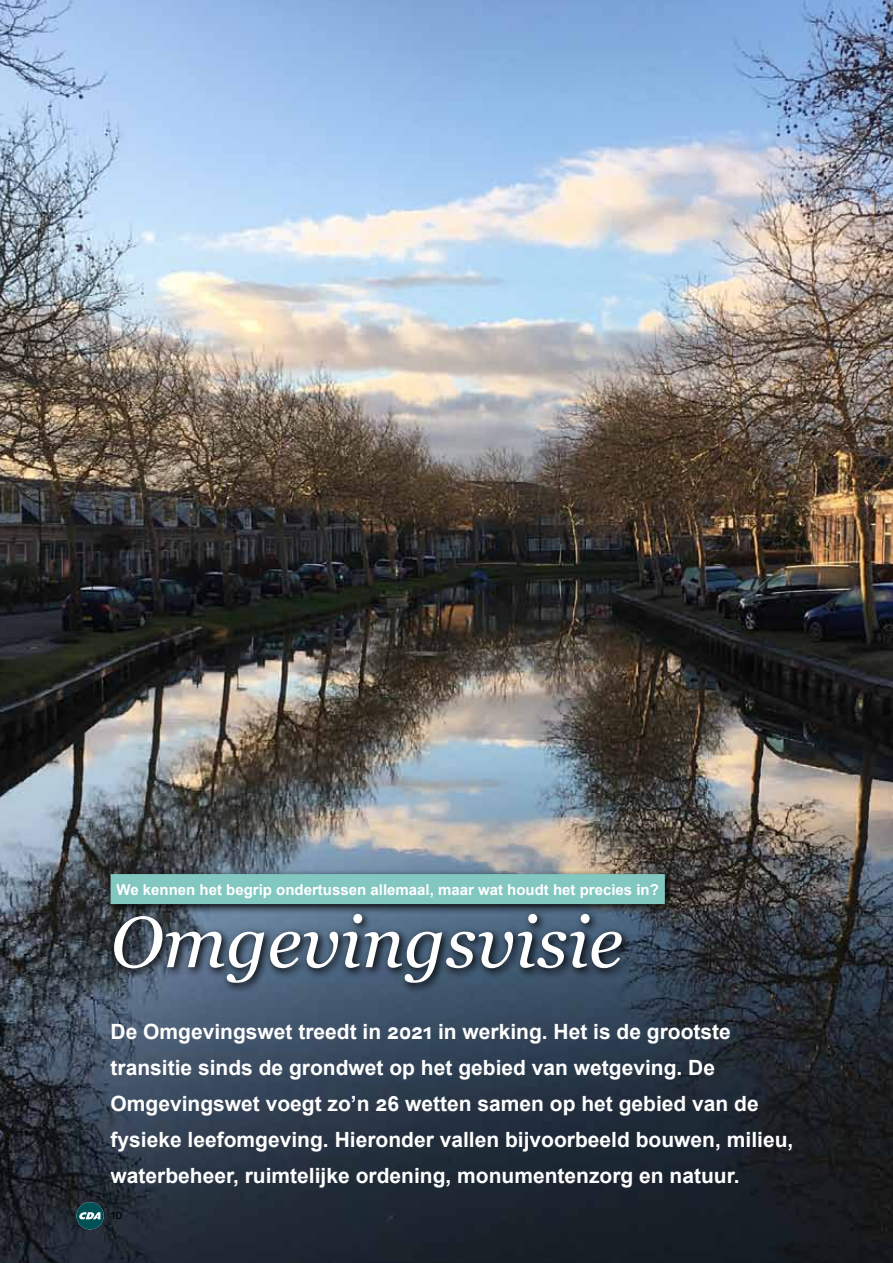
<style>
.page{position:relative;width:893px;height:1263px;background:#fff}
.page>*{position:absolute;margin:0;border:0;box-sizing:border-box;transform-origin:0 0}
.t1{font:italic 72px "Georgia";color:#fff}
.t2{font:700 21px/36px "Arial";color:#fff}
.t3{font:700 15px "Arial";color:#fff}
.t4{font:12.75px "Arial";color:#000}
</style>
<div class="page">
<img style="left:0;top:0;width:893px;height:1263px">
<svg style="left:105px;top:869px;width:571px;height:125px;background:#405164"></svg>
<div style="left:111px;top:874px;width:554px;height:30px;background:#82c7c0"></div>
<svg style="left:77px;top:1202px;width:27px;height:27px"></svg>
<p class="t3" style="left:117px;top:879px;width:544px">We kennen het begrip ondertussen allemaal, maar wat houdt het precies in?</p>
<h1 class="t1" style="left:111px;top:897px;width:514px">Omgevingsvisie</h1>
<p class="t2" style="left:111px;top:1014px;width:684px">De Omgevingswet treedt in 2021 in werking. Het is de grootste transitie sinds de grondwet op het gebied van wetgeving. De Omgevingswet voegt zo’n 26 wetten samen op het gebied van de fysieke leefomgeving. Hieronder vallen bijvoorbeeld bouwen, milieu, waterbeheer, ruimtelijke ordening, monumentenzorg en natuur.</p>
<p class="t4" style="left:111px;top:1206px;width:13px">10</p>
</div>
